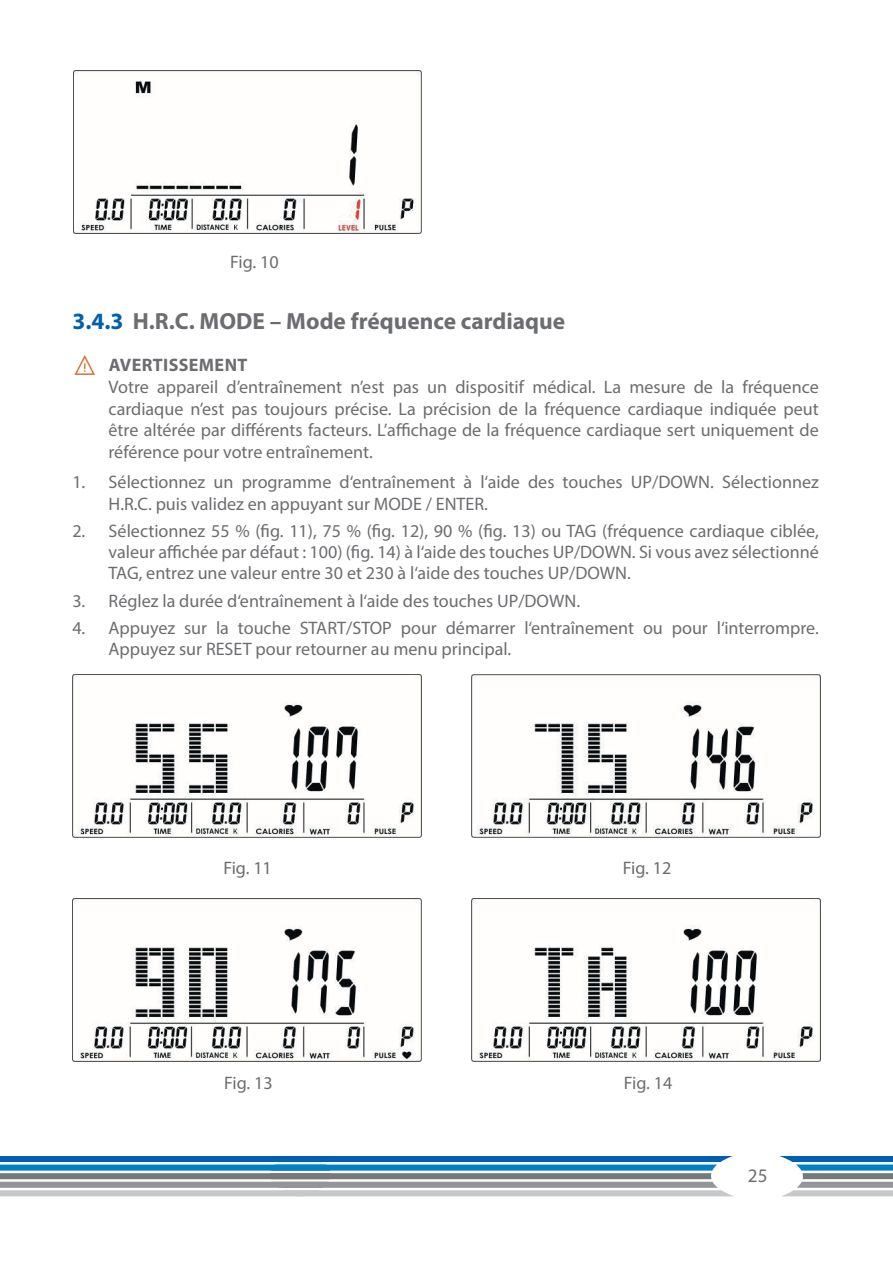
<style>
.page{position:relative;width:893px;height:1263px;background:#fff}
.page>*{position:absolute;margin:0;border:0;box-sizing:border-box;transform-origin:0 0}
.t1{font:700 23.4px "Myriad Pro";color:#6c6d70}
.t2{font:19.2px "Myriad Pro";color:#6c6d70}
.Text_Hinweise{font:18.15px/21.3px "Myriad Pro";color:#6c6d70;text-align:justify}
.t3{font:700 18.15px "Myriad Pro";letter-spacing:.02em;color:#6c6d70}
.s1{color:#0160ae}
.s2{color:#d2601a}
</style>
<div class="page">
<img style="left:73px;top:70px;width:349px;height:163px">
<img style="left:72px;top:675px;width:349px;height:163px">
<img style="left:472px;top:675px;width:349px;height:163px">
<img style="left:72px;top:899px;width:349px;height:162px">
<img style="left:472px;top:899px;width:349px;height:162px">
<svg style="left:779px;top:1156px;width:114px;height:40px"></svg>
<svg style="left:0;top:1156px;width:733px;height:40px"></svg>
<p class="Text_Hinweise" style="left:230px;top:251px;width:50px">Fig. 10</p>
<p class="t1" style="left:72px;top:306px;width:494px"><span class="s1">3.4.3</span> H.R.C. MODE – Mode fréquence cardiaque</p>
<p class="t3" style="left:73px;top:353px;width:176px"><span class="s2">⚠</span> AVERTISSEMENT</p>
<p class="Text_Hinweise" style="left:109px;top:376px;width:712px;line-height:21.8px">Votre appareil d’entraînement n’est pas un dispositif médical. La mesure de la fréquence cardiaque n’est pas toujours précise. La précision de la fréquence cardiaque indiquée peut être altérée par différents facteurs. L’affichage de la fréquence cardiaque sert uniquement de référence pour votre entraînement.</p>
<p class="Text_Hinweise" style="left:109px;top:471px;width:712px;text-indent:-36px">1. Sélectionnez un programme d‘entraînement à l‘aide des touches UP/DOWN. Sélectionnez<br>H.R.C. puis validez en appuyant sur MODE / ENTER.</p>
<p class="Text_Hinweise" style="left:109px;top:520px;width:712px;text-indent:-36px">2. Sélectionnez 55 % (fig. 11), 75 % (fig. 12), 90 % (fig. 13) ou TAG (fréquence cardiaque ciblée, valeur affichée par défaut : 100) (fig. 14) à l‘aide des touches UP/DOWN. Si vous avez sélectionné TAG, entrez une valeur entre 30 et 230 à l‘aide des touches UP/DOWN.</p>
<p class="Text_Hinweise" style="left:72px;top:590px;width:509px">3. Réglez la durée d‘entraînement à l‘aide des touches UP/DOWN.</p>
<p class="Text_Hinweise" style="left:109px;top:617px;width:712px;text-indent:-36px">4. Appuyez sur la touche START/STOP pour démarrer l‘entraînement ou pour l‘interrompre.<br>Appuyez sur RESET pour retourner au menu principal.</p>
<p class="Text_Hinweise" style="left:223px;top:857px;width:50px">Fig. 11</p>
<p class="Text_Hinweise" style="left:623px;top:857px;width:50px">Fig. 12</p>
<p class="Text_Hinweise" style="left:224px;top:1071px;width:50px">Fig. 13</p>
<p class="Text_Hinweise" style="left:624px;top:1071px;width:50px">Fig. 14</p>
<p class="t2" style="left:748px;top:1164px;width:21px">25</p>
</div>
